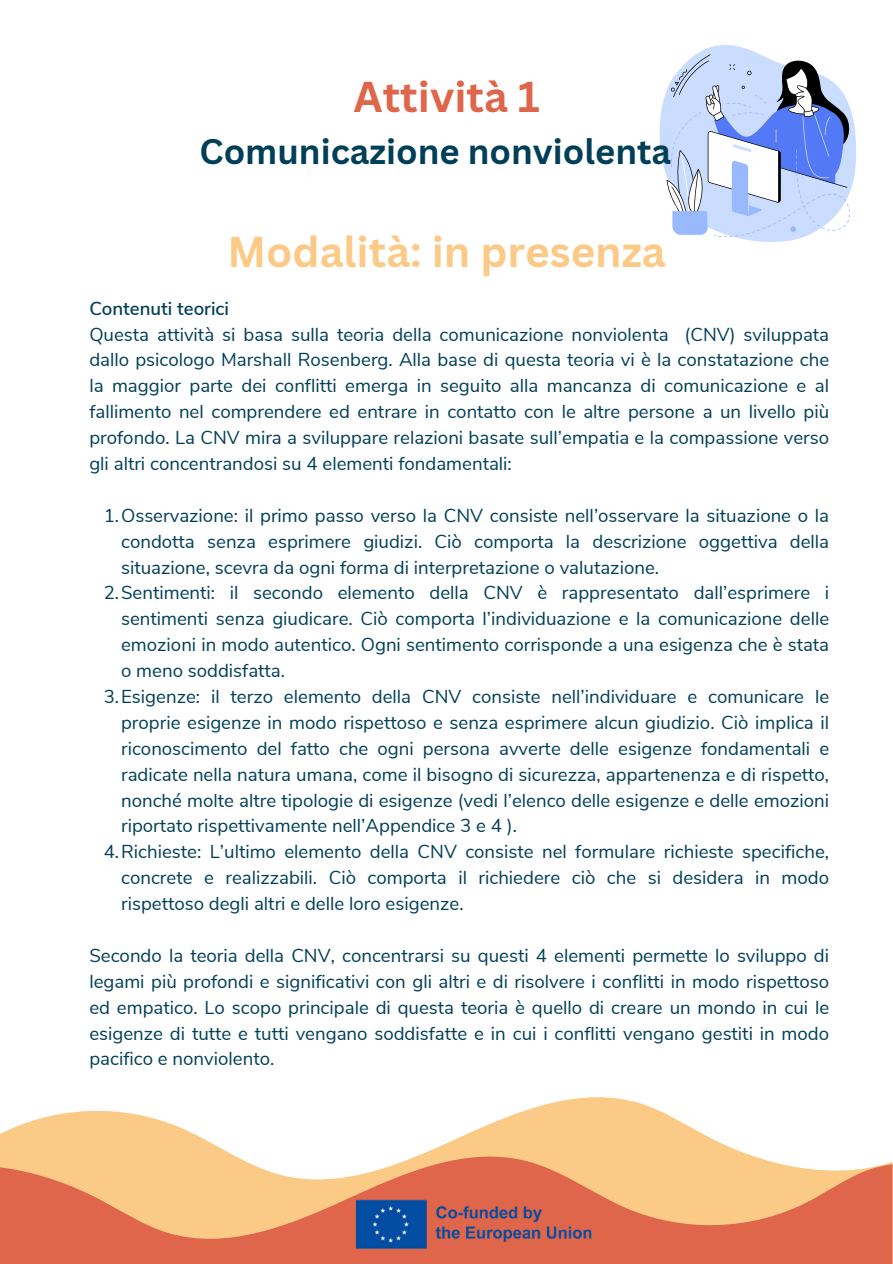
<style>
.page{position:relative;width:893px;height:1264px;background:#fff}
.page>*{position:absolute;margin:0;border:0;box-sizing:border-box;transform-origin:0 0}
.t1{font:700 42px "Canva Sans";color:#fcca87}
.t2{font:700 42px "Canva Sans";color:#df664a}
.t3{font:700 34.5px "Canva Sans";color:#003f58}
.t4{font:18.75px/25.8px "Nunito Sans";color:#003f58;text-align:justify}
.t5{font:600 18.75px "Nunito Sans";color:#003f58}
</style>
<div class="page">
<svg style="left:0;top:1097px;width:725px;height:48px"></svg>
<svg style="left:0;top:1145px;width:892px;height:118px;background:#ee9e73"></svg>
<img style="left:356px;top:1197px;width:238px;height:54px">
<svg style="left:659px;top:45px;width:198px;height:197px"></svg>
<svg style="left:666px;top:54px;width:186px;height:183px"></svg>
<h1 class="t2" style="left:353px;top:67px;width:188px">Attività 1</h1>
<p class="t3" style="left:199px;top:127px;width:473px">Comunicazione nonviolenta</p>
<h2 class="t1" style="left:227px;top:222px;width:439px">Modalità: in presenza</h2>
<h1 class="t5" style="left:89px;top:296px;width:141px">Contenuti teorici</h1>
<p class="t4" style="left:89px;top:321px;width:741px">Questa attività si basa sulla teoria della comunicazione nonviolenta (CNV) sviluppata dallo psicologo Marshall Rosenberg. Alla base di questa teoria vi è la constatazione che la maggior parte dei conflitti emerga in seguito alla mancanza di comunicazione e al fallimento nel comprendere ed entrare in contatto con le altre persone a un livello più profondo. La CNV mira a sviluppare relazioni basate sull’empatia e la compassione verso gli altri concentrandosi su 4 elementi fondamentali:</p>
<p class="t4" style="left:121px;top:502px;width:709px;text-indent:-17px">1.Osservazione: il primo passo verso la CNV consiste nell’osservare la situazione o la condotta senza esprimere giudizi. Ciò comporta la descrizione oggettiva della situazione, scevra da ogni forma di interpretazione o valutazione.</p>
<p class="t4" style="left:121px;top:580px;width:709px;text-indent:-17px">2.Sentimenti: il secondo elemento della CNV è rappresentato dall’esprimere i sentimenti senza giudicare. Ciò comporta l’individuazione e la comunicazione delle emozioni in modo autentico. Ogni sentimento corrisponde a una esigenza che è stata o meno soddisfatta.</p>
<p class="t4" style="left:121px;top:684px;width:709px;text-indent:-17px">3.Esigenze: il terzo elemento della CNV consiste nell’individuare e comunicare le proprie esigenze in modo rispettoso e senza esprimere alcun giudizio. Ciò implica il riconoscimento del fatto che ogni persona avverte delle esigenze fondamentali e radicate nella natura umana, come il bisogno di sicurezza, appartenenza e di rispetto, nonché molte altre tipologie di esigenze (vedi l’elenco delle esigenze e delle emozioni riportato rispettivamente nell’Appendice 3 e 4 ).</p>
<p class="t4" style="left:121px;top:839px;width:709px;text-indent:-17px">4.Richieste: L’ultimo elemento della CNV consiste nel formulare richieste specifiche, concrete e realizzabili. Ciò comporta il richiedere ciò che si desidera in modo rispettoso degli altri e delle loro esigenze.</p>
<p class="t4" style="left:89px;top:942px;width:741px">Secondo la teoria della CNV, concentrarsi su questi 4 elementi permette lo sviluppo di legami più profondi e significativi con gli altri e di risolvere i conflitti in modo rispettoso ed empatico. Lo scopo principale di questa teoria è quello di creare un mondo in cui le esigenze di tutte e tutti vengano soddisfatte e in cui i conflitti vengano gestiti in modo pacifico e nonviolento.</p>
</div>
